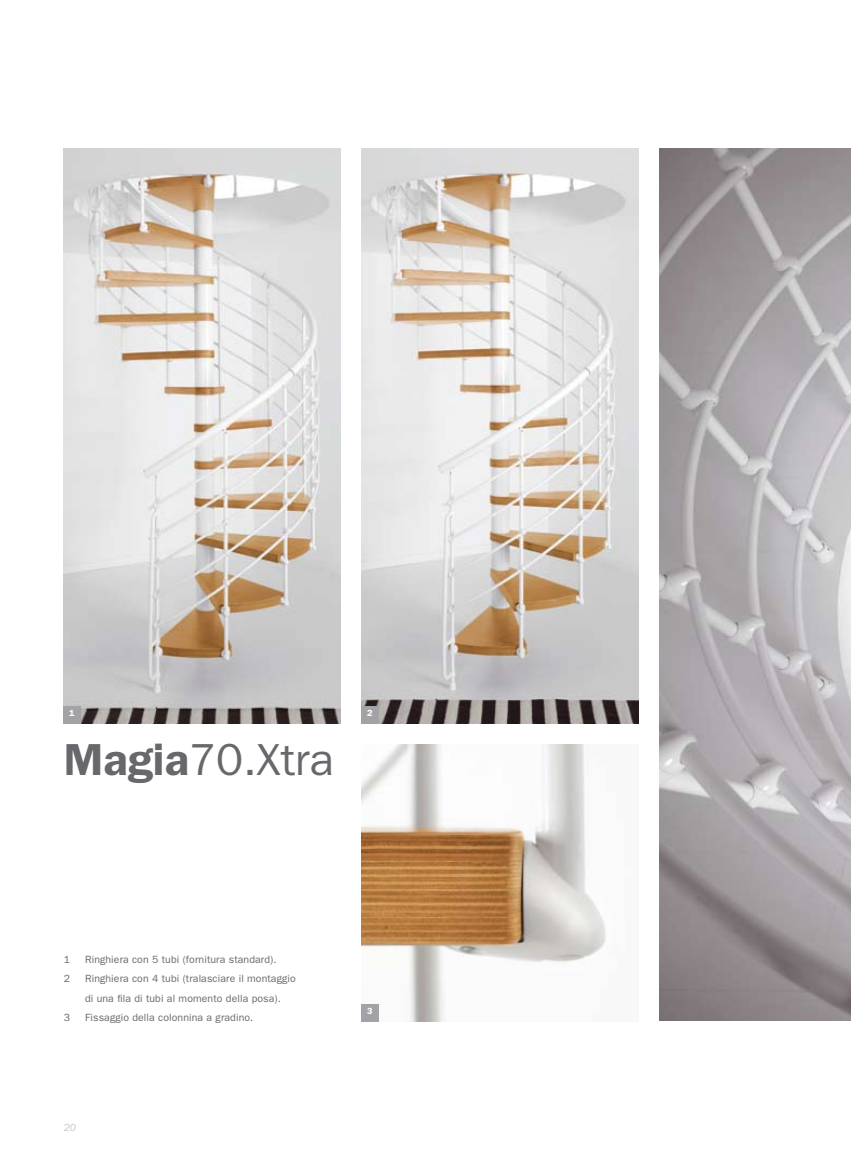
<style>
.page{position:relative;width:851px;height:1170px;background:#fff}
.page>*{position:absolute;margin:0;border:0;box-sizing:border-box;transform-origin:0 0}
.t1{font:45px "ITC Franklin Gothic Std";color:#68676c}
.t2{font:10.5px/19.5px "ITC Franklin Gothic Std";letter-spacing:.01em;color:#68676c}
.t3{font:italic 10.5px "ITC Franklin Gothic Std";color:#c3c5c7}
.t4{font:600 9px "ITC Franklin Gothic Std";color:#fff}
.s1{font-weight:600}
</style>
<div class="page">
<img style="left:659px;top:149px;width:191px;height:871px">
<img style="left:64px;top:149px;width:276px;height:574px">
<img style="left:361px;top:149px;width:277px;height:574px">
<img style="left:361px;top:744px;width:245px;height:276px">
<div style="left:64px;top:706px;width:17px;height:17px;background:#a3a3a7"></div>
<div style="left:361px;top:706px;width:17px;height:17px;background:#a3a3a7"></div>
<div style="left:361px;top:1003px;width:17px;height:17px;background:#a3a3a7"></div>
<p class="t4" style="left:69px;top:707px;width:7px">1</p>
<p class="t4" style="left:367px;top:707px;width:7px">2</p>
<h1 class="t1" style="left:64px;top:734px;width:272px"><span class="s1">Magia</span>70.Xtra</h1>
<p class="t2" style="left:64px;top:949px;width:8px">1</p>
<p class="t2" style="left:85px;top:949px;width:193px">Ringhiera con 5 tubi (fornitura standard).</p>
<p class="t2" style="left:64px;top:968px;width:8px">2</p>
<p class="t2" style="left:85px;top:968px;width:212px">Ringhiera con 4 tubi (tralasciare il montaggio di una fila di tubi al momento della posa).</p>
<p class="t2" style="left:64px;top:1007px;width:8px">3</p>
<p class="t2" style="left:85px;top:1007px;width:170px">Fissaggio della colonnina a gradino.</p>
<p class="t3" style="left:64px;top:1121px;width:14px">20</p>
<p class="t4" style="left:367px;top:1005px;width:7px">3</p>
</div>
